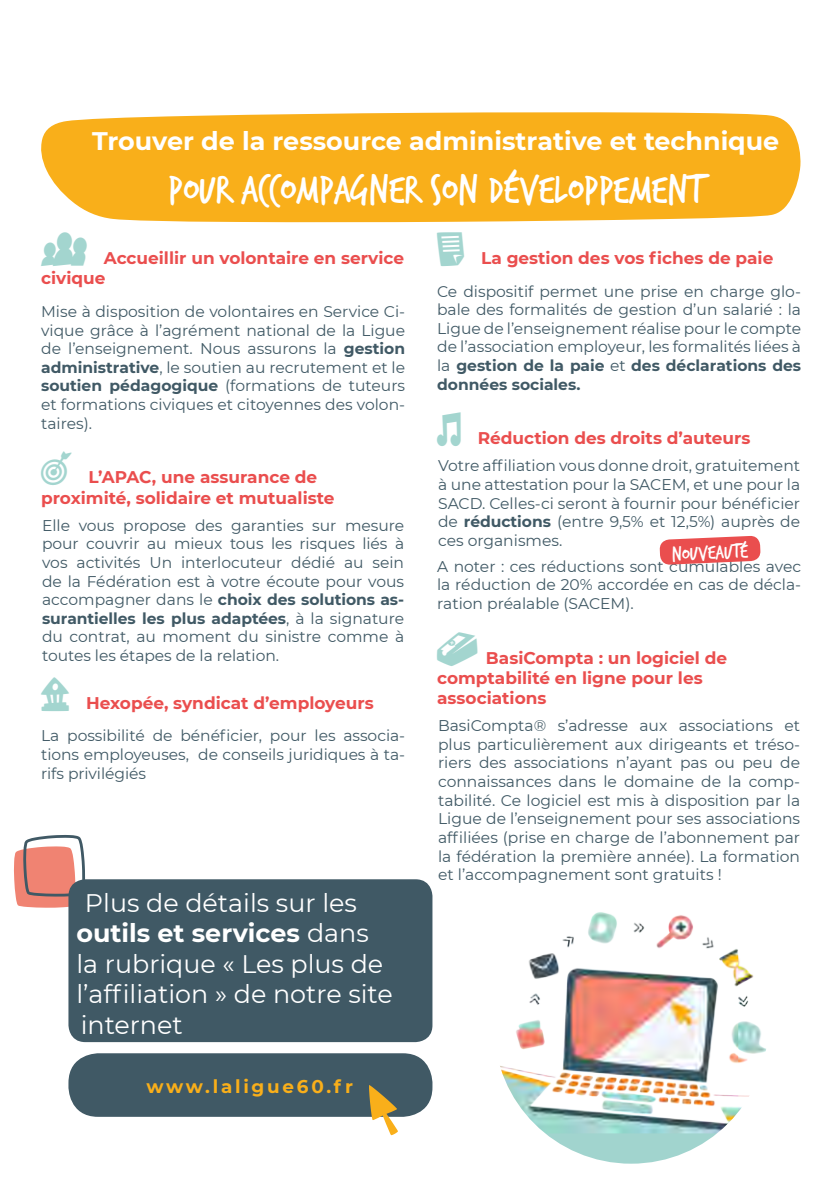
<style>
.page{position:relative;width:840px;height:1191px;background:#fff}
.page>*{position:absolute;margin:0;border:0;box-sizing:border-box;transform-origin:0 0}
.t1{font:42.2px "Trash Hand";color:#fff}
.t2{font:25.4px/30.4px "Montserrat";color:#fff}
.t3{font:700 25.4px "Montserrat";color:#fff}
.t4{font:21.2px "Trash Hand";color:#fff}
.t5{font:700 18.4px "Montserrat";letter-spacing:.15em;color:#f9af1a}
.t6{font:700 17px/20.2px "Montserrat";color:#ea4e4e}
.t7{font:15.6px/18.6px "Montserrat";color:#405965;text-align:justify}
.s1{font-weight:700}
</style>
<div class="page">
<div style="left:68px;top:1053px;width:364px;height:63px;background:#405965;border-radius:30px"></div>
<svg style="left:369px;top:1085px;width:29px;height:50px"></svg>
<svg style="left:41px;top:112px;width:759px;height:110px;background:#f9b429"></svg>
<svg style="left:14px;top:835px;width:71px;height:72px"></svg>
<svg style="left:659px;top:536px;width:101px;height:29px;background:#ed6b6b"></svg>
<div style="left:68px;top:879px;width:364px;height:163px;background:#405965;border-radius:17px"></div>
<img style="left:494px;top:890px;width:273px;height:273px;border-radius:137px">
<h2 class="t3" style="left:92px;top:122px;width:688px">Trouver de la ressource administrative et technique</h2>
<h1 class="t1" style="left:168px;top:169px;width:536px">POUR ACCOMPAGNER SON DÉVELOPPEMENT</h1>
<p class="t6" style="left:41px;top:247px;width:364px;text-indent:63px">Accueillir un volontaire en service civique</p>
<p class="t7" style="left:41px;top:301px;width:365px">Mise à disposition de volontaires en Service Ci&shy;vique grâce à l’agrément national de la Ligue de l’enseignement. Nous assurons la <span class="s1">gestion administrative</span>, le soutien au recrutement et le <span class="s1">soutien pédagogique</span> (formations de tuteurs et formations civiques et citoyennes des volon&shy;taires).</p>
<p class="t6" style="left:41px;top:466px;width:295px;text-indent:47px">L’APAC, une assurance de proximité, solidaire et mutualiste</p>
<p class="t7" style="left:42px;top:515px;width:363px">Elle vous propose des garanties sur mesure pour couvrir au mieux tous les risques liés à vos activités Un interlocuteur dédié au sein de la Fédération est à votre écoute pour vous accompagner dans le <span class="s1">choix des solutions as&shy;surantielles les plus adaptées</span>, à la signature du contrat, au moment du sinistre comme à toutes les étapes de la relation.</p>
<p class="t6" style="left:86px;top:691px;width:289px">Hexopée, syndicat d’employeurs</p>
<p class="t7" style="left:41px;top:726px;width:365px">La possibilité de bénéficier, pour les associa&shy;tions employeuses, de conseils juridiques à ta&shy;rifs privilégiés</p>
<h2 class="t2" style="left:76px;top:886px;width:317px;text-indent:8px">Plus de détails sur les <span class="s1">outils et services</span> dans la rubrique « Les plus de l’affiliation » de notre site internet</h2>
<p class="t5" style="left:146px;top:1072px;width:208px">www.laligue60.fr</p>
<p class="t6" style="left:481px;top:247px;width:293px">La gestion des vos fiches de paie</p>
<p class="t7" style="left:437px;top:281px;width:365px">Ce dispositif permet une prise en charge glo&shy;bale des formalités de gestion d’un salarié : la Ligue de l’enseignement réalise pour le compte de l’association employeur, les formalités liées à la <span class="s1">gestion de la paie</span> et <span class="s1">des déclarations des données sociales.</span></p>
<p class="t6" style="left:477px;top:427px;width:274px">Réduction des droits d’auteurs</p>
<p class="t7" style="left:438px;top:456px;width:363px">Votre affiliation vous donne droit, gratuitement à une attestation pour la SACEM, et une pour la SACD. Celles-ci seront à fournir pour bénéficier de <span class="s1">réductions</span> (entre 9,5% et 12,5%) auprès de ces organismes.</p>
<p class="t7" style="left:437px;top:556px;width:365px">A noter : ces réductions sont cumulables avec la réduction de 20% accordée en cas de décla&shy;ration préalable (SACEM).</p>
<p class="t6" style="left:437px;top:646px;width:291px;text-indent:49px">BasiCompta : un logiciel de comptabilité en ligne pour les associations</p>
<p class="t7" style="left:438px;top:716px;width:363px">BasiCompta® s’adresse aux associations et plus particulièrement aux dirigeants et tréso&shy;riers des associations n’ayant pas ou peu de connaissances dans le domaine de la comp&shy;tabilité. Ce logiciel est mis à disposition par la Ligue de l’enseignement pour ses associations affiliées (prise en charge de l’abonnement par la fédération la première année). La formation et l’accompagnement sont gratuits !</p>
<h3 class="t4" style="left:671px;top:543px;width:78px;rotate:-2deg">NOUVEAUTÉ</h3>
</div>
